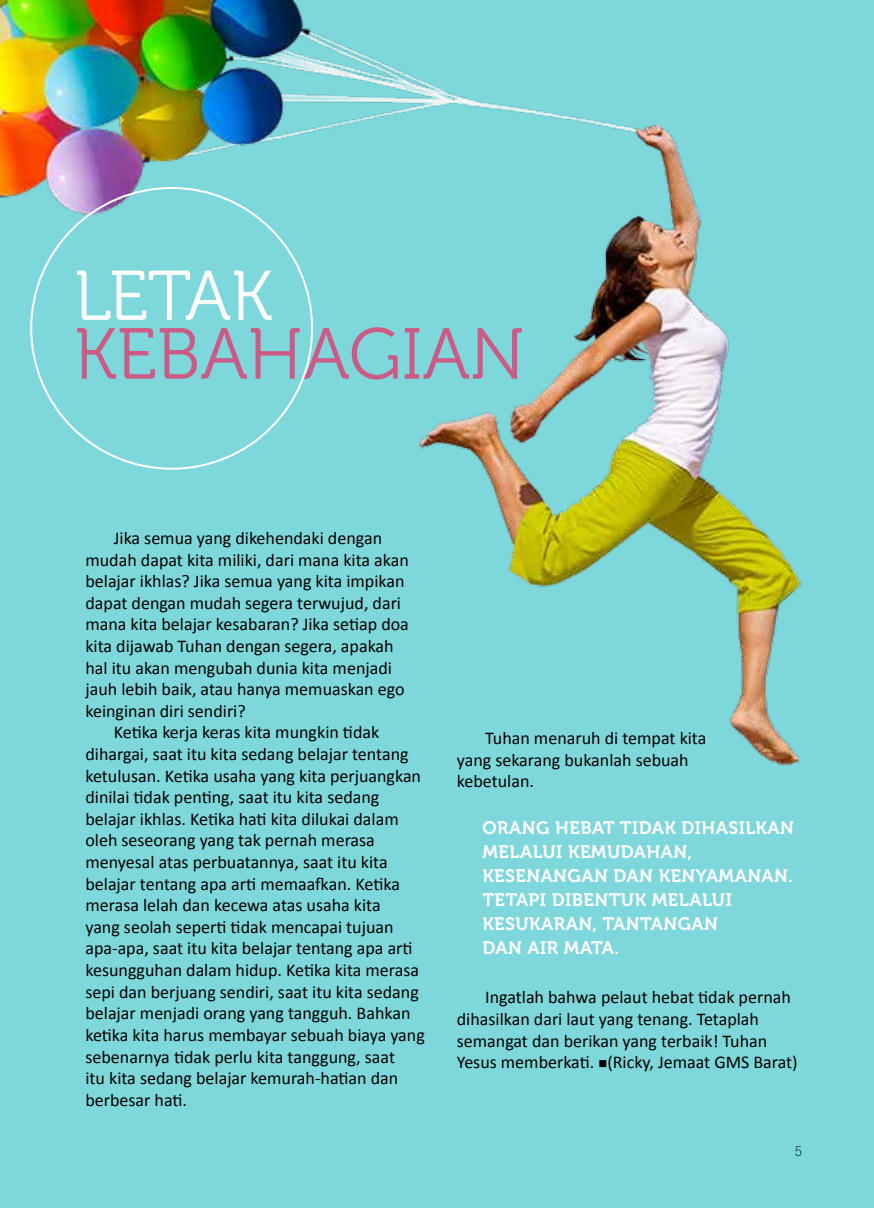
<style>
.page{position:relative;width:874px;height:1208px;background:#fff}
.page>*{position:absolute;margin:0;border:0;box-sizing:border-box;transform-origin:0 0}
.t1{font:72px "Museo 300";color:#cb5b85}
.t2{font:70px "Museo 300";letter-spacing:-.02em;color:#fff}
.t3{font:18px/21.6px "Calibri";color:#000}
.t4{font:18px/24px "Museo 700";letter-spacing:.025em;color:#fff}
.t5{font:100 condensed 14px "Helvetica Neue LT Std";color:#000}
</style>
<div class="page">
<div style="left:0;top:0;width:873px;height:1208px;background:#7ed7da"></div>
<img style="left:0;top:0;width:802px;height:766px">
<h2 class="t2" style="left:74px;top:258px;width:200px">LETAK</h2>
<h1 class="t1" style="left:74px;top:315px;width:452px">KEBAHAGIAN</h1>
<p class="t3" style="left:114px;top:527px;width:270px">Jika semua yang dikehendaki dengan</p>
<p class="t3" style="left:85px;top:549px;width:325px">mudah dapat kita miliki, dari mana kita akan</p>
<p class="t3" style="left:85px;top:570px;width:320px">belajar ikhlas? Jika semua yang kita impikan</p>
<p class="t3" style="left:85px;top:592px;width:317px">dapat dengan mudah segera terwujud, dari</p>
<p class="t3" style="left:85px;top:613px;width:325px">mana kita belajar kesabaran? Jika setiap doa</p>
<p class="t3" style="left:85px;top:635px;width:309px">kita dijawab Tuhan dengan segera, apakah</p>
<p class="t3" style="left:85px;top:657px;width:308px">hal itu akan mengubah dunia kita menjadi</p>
<p class="t3" style="left:85px;top:678px;width:320px">jauh lebih baik, atau hanya memuaskan ego</p>
<p class="t3" style="left:85px;top:700px;width:162px">keinginan diri sendiri?</p>
<p class="t3" style="left:114px;top:721px;width:267px">Ketika kerja keras kita mungkin tidak</p>
<p class="t3" style="left:85px;top:743px;width:324px">dihargai, saat itu kita sedang belajar tentang</p>
<p class="t3" style="left:85px;top:765px;width:337px">ketulusan. Ketika usaha yang kita perjuangkan</p>
<p class="t3" style="left:85px;top:786px;width:295px">dinilai tidak penting, saat itu kita sedang</p>
<p class="t3" style="left:85px;top:808px;width:314px">belajar ikhlas. Ketika hati kita dilukai dalam</p>
<p class="t3" style="left:85px;top:829px;width:291px">oleh seseorang yang tak pernah merasa</p>
<p class="t3" style="left:85px;top:851px;width:303px">menyesal atas perbuatannya, saat itu kita</p>
<p class="t3" style="left:85px;top:873px;width:316px">belajar tentang apa arti memaafkan. Ketika</p>
<p class="t3" style="left:85px;top:894px;width:296px">merasa lelah dan kecewa atas usaha kita</p>
<p class="t3" style="left:85px;top:916px;width:309px">yang seolah seperti tidak mencapai tujuan</p>
<p class="t3" style="left:85px;top:937px;width:328px">apa-apa, saat itu kita belajar tentang apa arti</p>
<p class="t3" style="left:85px;top:959px;width:335px">kesungguhan dalam hidup. Ketika kita merasa</p>
<p class="t3" style="left:85px;top:981px;width:335px">sepi dan berjuang sendiri, saat itu kita sedang</p>
<p class="t3" style="left:85px;top:1002px;width:326px">belajar menjadi orang yang tangguh. Bahkan</p>
<p class="t3" style="left:85px;top:1024px;width:341px">ketika kita harus membayar sebuah biaya yang</p>
<p class="t3" style="left:85px;top:1045px;width:311px">sebenarnya tidak perlu kita tanggung, saat</p>
<p class="t3" style="left:85px;top:1067px;width:314px">itu kita sedang belajar kemurah-hatian dan</p>
<p class="t3" style="left:85px;top:1089px;width:103px">berbesar hati.</p>
<p class="t3" style="left:456px;top:727px;width:251px;text-indent:28px">Tuhan menaruh di tempat kita yang sekarang bukanlah sebuah kebetulan.</p>
<p class="t4" style="left:482px;top:816px;width:313px">ORANG HEBAT TIDAK DIHASILKAN<br>MELALUI KEMUDAHAN,<br>KESENANGAN DAN KENYAMANAN.<br>TETAPI DIBENTUK MELALUI<br>KESUKARAN, TANTANGAN<br>DAN AIR MATA.</p>
<p class="t3" style="left:456px;top:986px;width:342px;text-indent:28px">Ingatlah bahwa pelaut hebat tidak pernah dihasilkan dari laut yang tenang. Tetaplah semangat dan berikan yang terbaik! Tuhan Yesus memberkati. ■(Ricky, Jemaat GMS Barat)</p>
<p class="t5" style="left:794px;top:1143px;width:8px">5</p>
</div>
